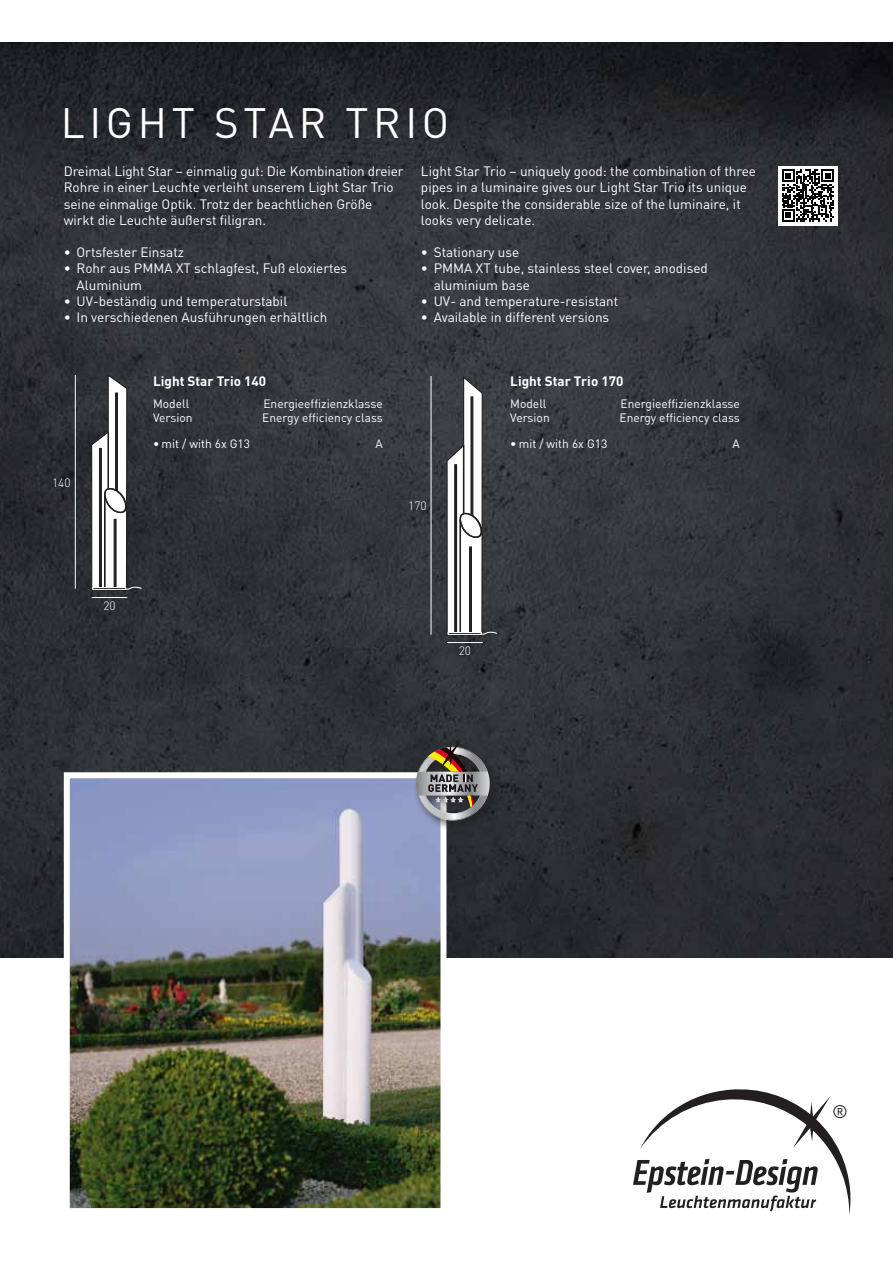
<style>
.page{position:relative;width:893px;height:1263px;background:#fff}
.page>*{position:absolute;margin:0;border:0;box-sizing:border-box;transform-origin:0 0}
.t1{font:42px "DIN Pro";letter-spacing:.11em;color:#fff}
.t2{font:18px "DIN Pro";color:#231f20}
.t3{font:13.5px/16.2px "DIN Pro";color:#fff}
.t4{font:700 13.5px "DIN Pro";color:#fff}
.t5{font:12px "DIN Pro";color:#fff}
.t6{font:300 12px "DIN Pro";color:#fff}
</style>
<div class="page">
<img style="left:0;top:43px;width:893px;height:914px">
<img style="left:71px;top:779px;width:368px;height:428px">
<div style="left:64px;top:772px;width:382px;height:442px;border:6px solid #fff"></div>
<div style="left:412px;top:735px;width:89px;height:95px;background:#231f20;opacity:.75"></div>
<svg style="left:416px;top:739px;width:74px;height:81px;background:#726d6a"></svg>
<hr style="left:75px;top:375px;width:1px;height:214px;background:#fff">
<hr style="left:431px;top:376px;width:1px;height:259px;background:#fff">
<hr style="left:92px;top:597px;width:35px;height:1px;background:#fff">
<hr style="left:447px;top:642px;width:36px;height:1px;background:#fff">
<svg style="left:91px;top:373px;width:51px;height:218px"></svg>
<div style="left:99px;top:448px;width:3px;height:141px;border:1px solid #231f20"></div>
<div style="left:92px;top:587px;width:34px;height:3px;background:#231f20;border:1px solid #fff"></div>
<svg style="left:446px;top:375px;width:52px;height:261px"></svg>
<div style="left:454px;top:464px;width:3px;height:170px;border:1px solid #231f20"></div>
<div style="left:448px;top:632px;width:33px;height:3px;background:#231f20;border:1px solid #fff"></div>
<div style="left:778px;top:166px;width:60px;height:59px;background:#fff"></div>
<svg style="left:782px;top:169px;width:52px;height:53px"></svg>
<div style="left:108px;top:432px;width:1px;height:57px;border:1px solid #231f20"></div>
<svg style="left:633px;top:1089px;width:217px;height:126px"></svg>
<h1 class="t1" style="left:61px;top:95px;width:390px">Light star Trio</h1>
<p class="t3" style="left:64px;top:163px;width:341px">Dreimal Light Star – einmalig gut: Die Kombination dreier Rohre in einer Leuchte verleiht unserem Light Star Trio seine einmalige Optik. Trotz der beachtlichen Größe wirkt die Leuchte äußerst filigran.</p>
<p class="t3" style="left:64px;top:244px;width:122px">• Ortsfester Einsatz</p>
<p class="t3" style="left:77px;top:260px;width:272px;text-indent:-13px">• Rohr aus PMMA XT schlagfest, Fuß eloxiertes<br>Aluminium</p>
<p class="t3" style="left:64px;top:292px;width:225px">• UV-beständig und temperaturstabil</p>
<p class="t3" style="left:64px;top:308px;width:265px">• In verschiedenen Ausführungen erhältlich</p>
<p class="t3" style="left:421px;top:163px;width:337px">Light Star Trio – uniquely good: the combination of three pipes in a luminaire gives our Light Star Trio its unique look. Despite the considerable size of the luminaire, it looks very delicate.</p>
<p class="t3" style="left:421px;top:244px;width:100px">• Stationary use</p>
<p class="t3" style="left:434px;top:260px;width:276px;text-indent:-13px">• PMMA XT tube, stainless steel cover, anodised aluminium base</p>
<p class="t3" style="left:421px;top:292px;width:199px">• UV- and temperature-resistant</p>
<p class="t3" style="left:421px;top:308px;width:190px">• Available in different versions</p>
<p class="t6" style="left:52px;top:474px;width:20px">140</p>
<p class="t6" style="left:103px;top:597px;width:14px">20</p>
<p class="t4" style="left:153px;top:372px;width:115px">Light Star Trio 140</p>
<p class="t5" style="left:153px;top:396px;width:38px">Modell</p>
<p class="t5" style="left:263px;top:396px;width:121px">Energieeffizienzklasse</p>
<p class="t5" style="left:153px;top:409px;width:41px">Version</p>
<p class="t5" style="left:262px;top:409px;width:122px">Energy efficiency class</p>
<p class="t5" style="left:153px;top:435px;width:99px">• mit / with 6x G13</p>
<p class="t5" style="left:375px;top:435px;width:9px">A</p>
<p class="t6" style="left:408px;top:498px;width:20px">170</p>
<p class="t6" style="left:459px;top:642px;width:14px">20</p>
<p class="t4" style="left:510px;top:372px;width:115px">Light Star Trio 170</p>
<p class="t5" style="left:510px;top:396px;width:38px">Modell</p>
<p class="t5" style="left:621px;top:396px;width:121px">Energieeffizienzklasse</p>
<p class="t5" style="left:510px;top:409px;width:41px">Version</p>
<p class="t5" style="left:619px;top:409px;width:122px">Energy efficiency class</p>
<p class="t5" style="left:510px;top:436px;width:99px">• mit / with 6x G13</p>
<p class="t5" style="left:733px;top:436px;width:9px">A</p>
<h2 class="t2" style="left:832px;top:1099px;width:17px">®</h2>
</div>
